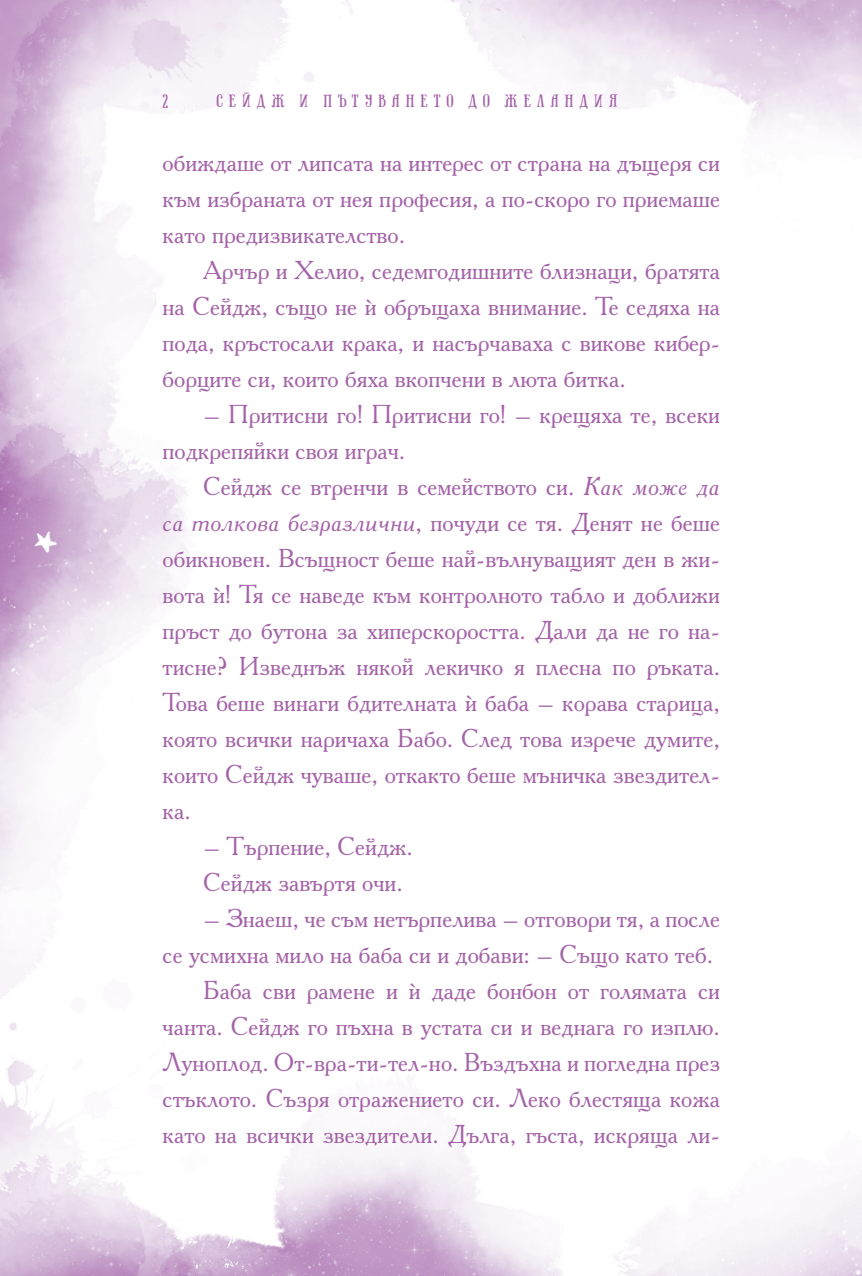
<style>
.page{position:relative;width:862px;height:1276px;background:#fff}
.page>*{position:absolute;margin:0;border:0;box-sizing:border-box;transform-origin:0 0}
.t1{font:25.88px/36px "Academy";color:#a463a8;text-align:justify}
.t2{font:18px "d Phaeton";letter-spacing:.31em;color:#a463a8}
.t3{font:18px "Verve Std";color:#a463a8}
.s1{font-style:italic}
</style>
<div class="page">
<img style="left:0;top:0;width:861px;height:1276px">
<p class="t3" style="left:162px;top:91px;width:7px">2</p>
<p class="t2" style="left:216px;top:90px;width:402px">СЕЙДЖ И ПЪТУВАНЕТО ДО ЖЕЛАНДИЯ</p>
<p class="t1" style="left:162px;top:144px;width:558px">обиждаше от липсата на интерес от страна на дъщеря си към избраната от нея професия, а по-скоро го приемаше като предизвикателство.</p>
<p class="t1" style="left:162px;top:252px;width:558px;text-indent:40px">Арчър и Хелио, седемгодишните близнаци, братята на Сейдж, също не э обръщаха внимание. Те седяха на пода, кръстосали крака, и насърчаваха с викове кибер&shy;борците си, които бяха вкопчени в люта битка.</p>
<p class="t1" style="left:162px;top:396px;width:558px;text-indent:40px">– Притисни го! Притисни го! – крещяха те, всеки подкрепяйки своя играч.</p>
<p class="t1" style="left:162px;top:468px;width:558px;text-indent:40px">Сейдж се втренчи в семейството си. <span class="s1">Как може да са толкова безразлични</span>, почуди се тя. Денят не беше обикновен. Всъщност беше най-вълнуващият ден в жи&shy;вота э! Тя се наведе към контролното табло и доближи пръст до бутона за хиперскоростта. Дали да не го на&shy;тисне? Изведнъж някой лекичко я плесна по ръката.<br>Това беше винаги бдителната э баба – корава старица, която всички наричаха Бабо. След това изрече думите, които Сейдж чуваше, откакто беше мъничка звездител&shy;ка.</p>
<p class="t1" style="left:203px;top:828px;width:211px">– Търпение, Сейдж.<br>Сейдж завъртя очи.</p>
<p class="t1" style="left:162px;top:900px;width:558px;text-align:right">– Знаеш, че съм нетърпелива – отговори тя, а после<br>се усмихна мило на баба си и добави: – Също като теб.<br>Баба сви рамене и э даде бонбон от голямата си чанта. Сейдж го пъхна в устата си и веднага го изплю.<br>Луноплод. От-вра-ти-тел-но. Въздъхна и погледна през стъклото. Съзря отражението си. Леко блестяща кожа като на всички звездители. Дълга, гъста, искряща ли-</p>
</div>
